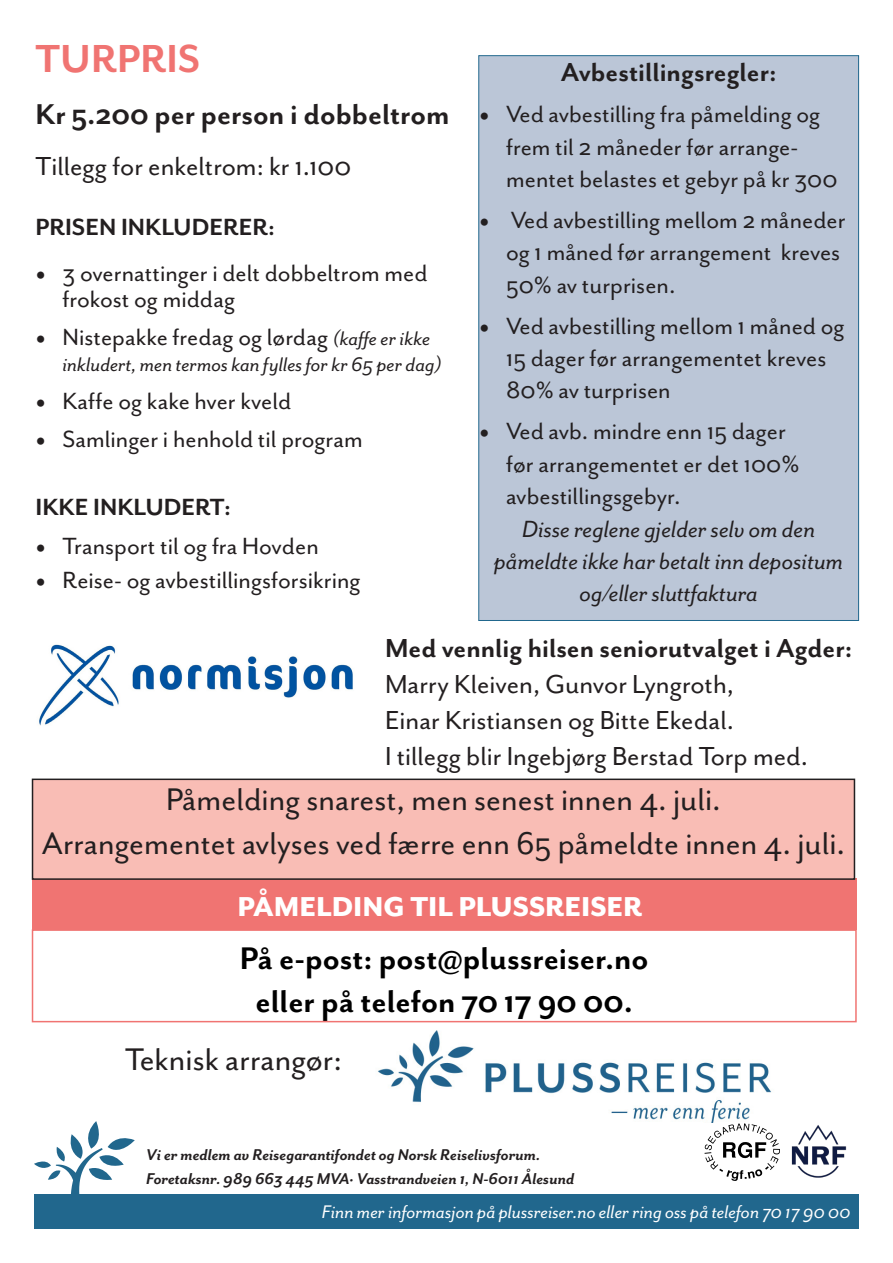
<style>
.page{position:relative;width:893px;height:1263px;background:#fff}
.page>*{position:absolute;margin:0;border:0;box-sizing:border-box;transform-origin:0 0}
.t1{font:700 45px "Mr Eaves San OT";color:#f07472}
.t2{font:36px "Mr Eaves San OT";color:#231f20}
.t3{font:700 36px "Mr Eaves San OT";color:#000}
.t4{font:700 33px "Mr Eaves San OT";color:#231f20}
.t5{font:800 31.5px "Mr Eaves San OT";color:#fff}
.t6{font:30px "Mr Eaves San OT";color:#231f20}
.t7{font:700 30px "Mr Eaves San OT";color:#231f20}
.t8{font:27px/32.4px "Mr Eaves San OT";color:#231f20}
.t9{font:italic 27px/32.4px "Mr Eaves San OT";color:#231f20;text-align:center}
.Linjeavstand_tekst{font:700 27px "Mr Eaves San OT";color:#231f20}
.t10{font:italic 22.5px "Mr Eaves San OT";color:#231f20}
.t11{font:italic 21px "Mr Eaves San OT";color:#fff}
.t12{font:italic 700 18px "Mr Eaves San OT";color:#231f20}
.s1{font-family:"Minion Pro"}
.s2{font-style:italic;font-size:22.5px}
</style>
<div class="page">
<div style="left:34px;top:1195px;width:825px;height:34px;background:#21678d"></div>
<svg style="left:34px;top:1121px;width:101px;height:74px"></svg>
<svg style="left:704px;top:1123px;width:76px;height:58px"></svg>
<img style="left:791px;top:1125px;width:56px;height:53px">
<div style="left:479px;top:56px;width:380px;height:564px;background:#bbc6d7"></div>
<img style="left:39px;top:644px;width:314px;height:82px">
<div style="left:32px;top:929px;width:825px;height:93px;border:2px solid #f07472"></div>
<div style="left:32px;top:878px;width:824px;height:51px;background:#f07472"></div>
<div style="left:33px;top:779px;width:821px;height:100px;background:#f9bdb5"></div>
<div style="left:32px;top:778px;width:823px;height:102px;border:2px solid #231f20"></div>
<img style="left:377px;top:1030px;width:394px;height:92px">
<p class="t1" style="left:36px;top:34px;width:166px">TURPRIS</p>
<p class="t4" style="left:36px;top:96px;width:415px">Kr 5.200 per person i dobbeltrom</p>
<p class="t6" style="left:36px;top:150px;width:317px">Tillegg for enkeltrom: kr 1.100</p>
<p class="Linjeavstand_tekst" style="left:36px;top:212px;width:241px">PRISEN INKLUDERER:</p>
<p class="t8" style="left:63px;top:261px;width:367px;line-height:25.5px;text-indent:-27px"><span class="s1">•</span> 3 overnattinger i delt dobbeltrom med frokost og middag</p>
<p class="t8" style="left:36px;top:321px;width:396px"><span class="s1">•</span> Nistepakke fredag og lørdag <span class="s2">(kaffe er ikke</span></p>
<p class="t10" style="left:63px;top:352px;width:381px">inkludert, men termos kan fylles for kr 65 per dag)</p>
<p class="t8" style="left:36px;top:385px;width:257px"><span class="s1">•</span> Kaffe og kake hver kveld</p>
<p class="t8" style="left:36px;top:423px;width:329px"><span class="s1">•</span> Samlinger i henhold til program</p>
<p class="t7" style="left:561px;top:56px;width:217px">Avbestillingsregler:</p>
<p class="t8" style="left:506px;top:98px;width:333px;text-indent:-27px"><span class="s1">•</span> Ved avbestilling fra påmelding og frem til 2 måneder før arrange&shy;mentet belastes et gebyr på kr 300</p>
<p class="t8" style="left:506px;top:204px;width:341px;text-indent:-27px"><span class="s1">•</span> Ved avbestilling mellom 2 måneder og 1 måned før arrangement kreves<br>50% av turprisen.</p>
<p class="t8" style="left:506px;top:309px;width:340px;text-indent:-27px"><span class="s1">•</span> Ved avbestilling mellom 1 måned og<br>15 dager før arrangementet kreves<br>80% av turprisen</p>
<p class="t8" style="left:506px;top:415px;width:295px;text-indent:-27px"><span class="s1">•</span> Ved avb. mindre enn 15 dager før arrangementet er det 100% avbestillingsgebyr.</p>
<p class="t9" style="left:522px;top:512px;width:295px">Disse reglene gjelder selv om den</p>
<p class="t9" style="left:494px;top:545px;width:351px">påmeldte ikke har betalt inn depositum og/eller sluttfaktura</p>
<p class="t7" style="left:385px;top:631px;width:469px">Med vennlig hilsen seniorutvalget i Agder:</p>
<p class="t6" style="left:385px;top:667px;width:350px">Marry Kleiven, Gunvor Lyngroth,</p>
<p class="t6" style="left:385px;top:703px;width:350px">Einar Kristiansen og Bitte Ekedal.</p>
<p class="t6" style="left:385px;top:739px;width:424px">I tillegg blir Ingebjørg Berstad Torp med.</p>
<p class="Linjeavstand_tekst" style="left:36px;top:493px;width:197px">IKKE INKLUDERT:</p>
<p class="t8" style="left:36px;top:529px;width:285px"><span class="s1">•</span> Transport til og fra Hovden</p>
<p class="t8" style="left:36px;top:563px;width:327px"><span class="s1">•</span> Reise- og avbestillingsforsikring</p>
<p class="t2" style="left:166px;top:780px;width:556px">Påmelding snarest, men senest innen 4. juli.</p>
<p class="t2" style="left:42px;top:823px;width:805px">Arrangementet avlyses ved færre enn 65 påmeldte innen 4. juli.</p>
<p class="t5" style="left:237px;top:888px;width:407px">PÅMELDING TIL PLUSSREISER</p>
<p class="t3" style="left:240px;top:938px;width:410px">På e-post: post@plussreiser.no</p>
<p class="t3" style="left:256px;top:981px;width:379px">eller på telefon 70 17 90 00.</p>
<p class="t2" style="left:125px;top:1039px;width:218px">Teknisk arrangør:</p>
<p class="t12" style="left:146px;top:1144px;width:396px">Vi er medlem av Reisegarantifondet og Norsk Reiselivsforum.</p>
<p class="t12" style="left:146px;top:1169px;width:429px">Foretaksnr. 989 663 445 MVA· Vasstrandveien 1, N-6011 Ålesund</p>
<p class="t11" style="left:322px;top:1200px;width:530px">Finn mer informasjon på plussreiser.no eller ring oss på telefon 70 17 90 00</p>
</div>
